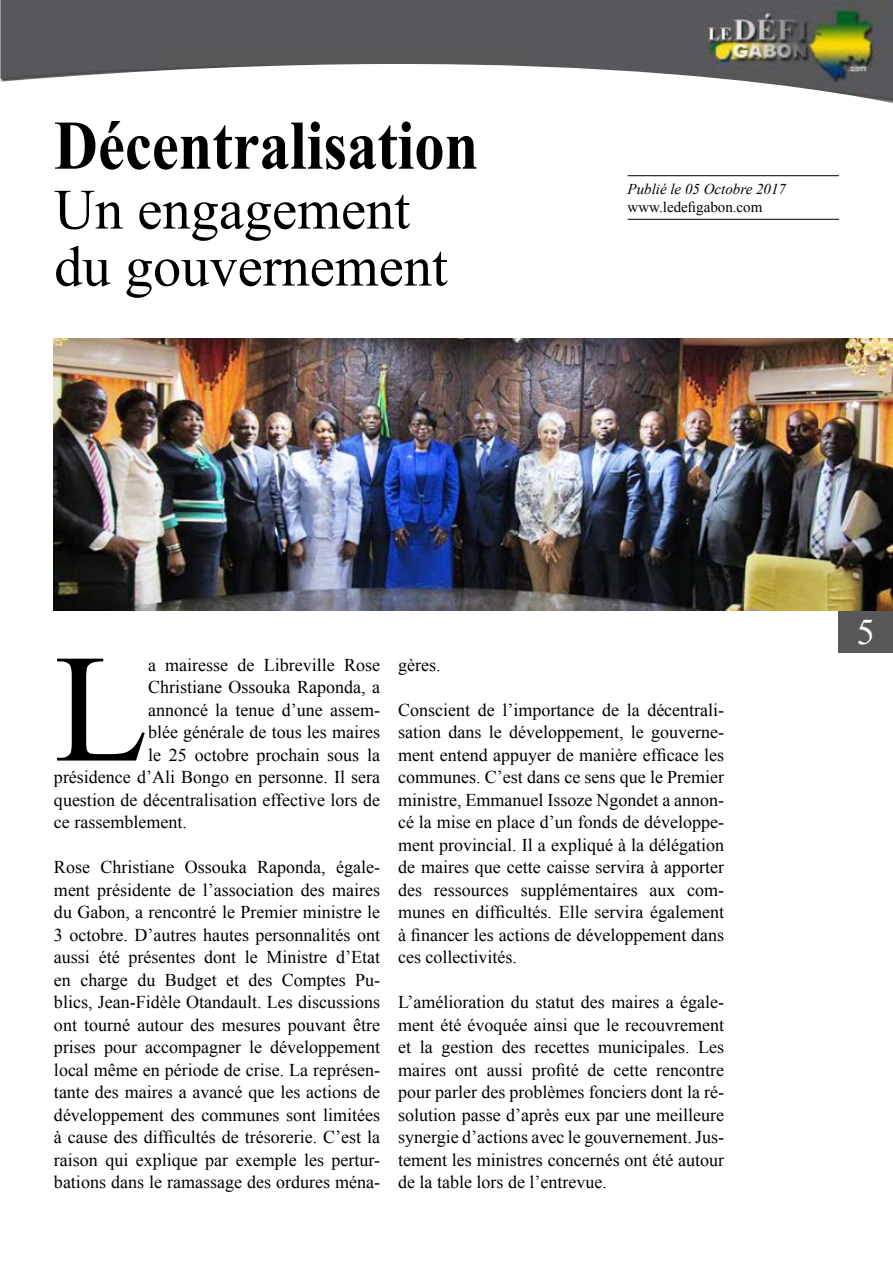
<style>
.page{position:relative;width:893px;height:1263px;background:#fff}
.page>*{position:absolute;margin:0;border:0;box-sizing:border-box;transform-origin:0 0}
.t1{font:153.9px "Times New Roman";color:#000}
.t2{font:700 69.6px "Times New Roman";color:#000;scale:.87 1}
.t3{font:57px/57px "Times New Roman";color:#000}
.t4{font:36px "Times New Roman";color:#fff}
.t5{font:18px/22.5px "Times New Roman";color:#000;text-align:justify}
.t6{font:italic 15px "Times New Roman";color:#000}
.t7{font:15px "Times New Roman";color:#000}
</style>
<div class="page">
<div style="left:839px;top:610px;width:54px;height:43px;background:#58585a"></div>
<img style="left:0;top:0;width:893px;height:103px">
<hr style="left:628px;top:219px;width:211px;height:1px;background:#000">
<hr style="left:628px;top:175px;width:211px;height:1px;background:#000">
<img style="left:54px;top:339px;width:839px;height:271px">
<h2 class="t2" style="left:54px;top:95px;width:489px">Décentralisation</h2>
<h3 class="t3" style="left:54px;top:179px;width:395px">Un engagement du gouvernement</h3>
<p class="t6" style="left:628px;top:179px;width:160px">Publié le 05 Octobre 2017</p>
<p class="t7" style="left:628px;top:197px;width:136px">www.ledefigabon.com</p>
<h1 class="t1" style="left:54px;top:600px;width:96px">L</h1>
<p class="t5" style="left:148px;top:653px;width:234px">a mairesse de Libreville Rose</p>
<p class="t5" style="left:148px;top:675px;width:234px">Christiane Ossouka Raponda, a</p>
<p class="t5" style="left:148px;top:698px;width:234px">annoncé la tenue d’une assem-</p>
<p class="t5" style="left:148px;top:720px;width:234px">blée générale de tous les maires</p>
<p class="t5" style="left:148px;top:743px;width:234px">le 25 octobre prochain sous la</p>
<p class="t5" style="left:54px;top:765px;width:328px">présidence d’Ali Bongo en personne. Il sera</p>
<p class="t5" style="left:54px;top:788px;width:328px">question de décentralisation effective lors de</p>
<p class="t5" style="left:54px;top:810px;width:134px">ce rassemblement.</p>
<p class="t5" style="left:54px;top:855px;width:328px">Rose Christiane Ossouka Raponda, égale&shy;ment présidente de l’association des maires du Gabon, a rencontré le Premier ministre le 3 octobre. D’autres hautes personnalités ont aussi été présentes dont le Ministre d’Etat en charge du Budget et des Comptes Pu&shy;blics, Jean-Fidèle Otandault. Les discussions ont tourné autour des mesures pouvant être prises pour accompagner le développement local même en période de crise. La représen&shy;tante des maires a avancé que les actions de développement des communes sont limitées à cause des difficultés de trésorerie. C’est la raison qui explique par exemple les pertur&shy;bations dans le ramassage des ordures ména-</p>
<p class="t5" style="left:398px;top:653px;width:44px">gères.</p>
<p class="t5" style="left:398px;top:698px;width:328px">Conscient de l’importance de la décentrali&shy;sation dans le développement, le gouverne&shy;ment entend appuyer de manière efficace les communes. C’est dans ce sens que le Premier ministre, Emmanuel Issoze Ngondet a annon&shy;cé la mise en place d’un fonds de développe&shy;ment provincial. Il a expliqué à la délégation de maires que cette caisse servira à apporter des ressources supplémentaires aux com&shy;munes en difficultés. Elle servira également à financer les actions de développement dans ces collectivités.</p>
<p class="t5" style="left:398px;top:990px;width:328px">L’amélioration du statut des maires a égale&shy;ment été évoquée ainsi que le recouvrement et la gestion des recettes municipales. Les maires ont aussi profité de cette rencontre pour parler des problèmes fonciers dont la ré&shy;solution passe d’après eux par une meilleure synergie d’actions avec le gouvernement. Jus&shy;tement les ministres concernés ont été autour de la table lors de l’entrevue.</p>
<h3 class="t4" style="left:857px;top:606px;width:19px">5</h3>
</div>
